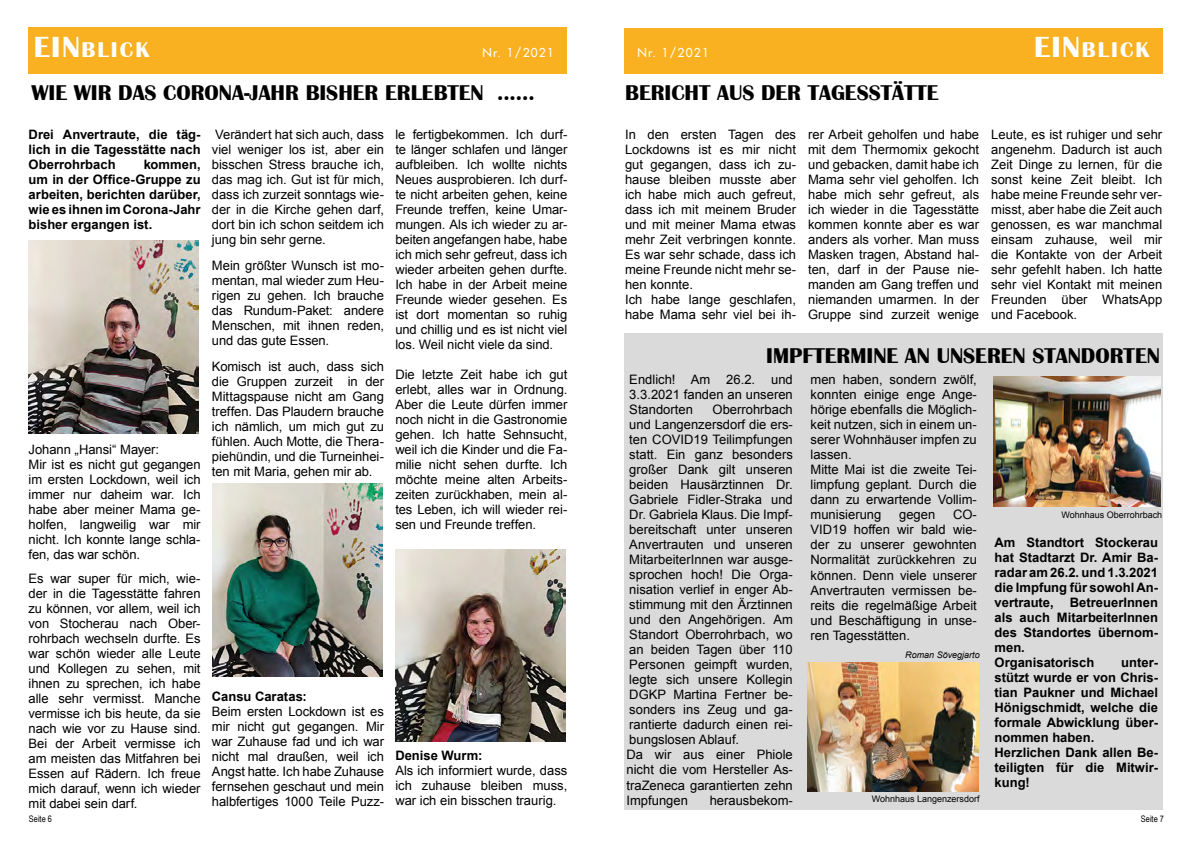
<style>
.page{position:relative;width:1191px;height:842px;background:#fff}
.page>*{position:absolute;margin:0;border:0;box-sizing:border-box;transform-origin:0 0}
.t1{font:700 22px "Britannic";color:#000}
.t2{font:700 22px "Britannic";letter-spacing:.1em;color:#fff}
.t3{font:13px/15px "Arial";color:#000;text-align:justify}
.t4{font:700 13px/15px "Arial";color:#000;text-align:justify}
.t5{font:12px "Futura LT";letter-spacing:.1em;color:#fff}
.t6{font:9px "Arial";color:#000}
.t7{font:italic 9px "Arial";color:#000}
.t8{font:9px "Arial Narrow";color:#000}
.s1{font-size:30px}
</style>
<div class="page">
<div style="left:624px;top:333px;width:538px;height:476px;background:#dadada"></div>
<div style="left:28px;top:28px;width:538px;height:46px;background:#f9b122"></div>
<div style="left:624px;top:28px;width:538px;height:46px;background:#f9b122"></div>
<img style="left:395px;top:549px;width:170px;height:193px">
<img style="left:28px;top:241px;width:170px;height:193px">
<img style="left:212px;top:484px;width:170px;height:192px">
<img style="left:807px;top:662px;width:172px;height:129px">
<img style="left:993px;top:377px;width:167px;height:129px">
<h1 class="t2" style="left:34px;top:37px;width:117px"><span class="s1">EIN</span>BLICK</h1>
<p class="t5" style="left:482px;top:44px;width:73px">Nr. 1/2021</p>
<p class="t5" style="left:637px;top:45px;width:73px">Nr. 1/2021</p>
<h1 class="t2" style="left:1034px;top:38px;width:117px"><span class="s1">EIN</span>BLICK</h1>
<h1 class="t1" style="left:31px;top:80px;width:505px">WIE WIR DAS CORONA-JAHR BISHER ERLEBTEN ......</h1>
<h1 class="t1" style="left:625px;top:80px;width:315px">BERICHT AUS DER TAGESSTÄTTE</h1>
<p class="t4" style="left:29px;top:127px;width:173px">Drei Anvertraute, die täg&shy;lich in die Tagesstätte nach Oberrohrbach</p>
<p class="t4" style="left:29px;top:157px;width:173px;text-indent:115px">kommen, um in der Office-Gruppe zu arbeiten, berichten darüber, wie es ihnen im Corona-Jahr bisher ergangen ist.</p>
<p class="t3" style="left:29px;top:442px;width:173px;text-align:left">Johann „Hansi“ Mayer:<br>Mir ist es nicht gut gegangen im ersten Lockdown, weil ich immer nur daheim war. Ich habe aber meiner Mama ge&shy;holfen, langweilig war mir nicht. Ich konnte lange schla&shy;fen, das war schön.</p>
<p class="t3" style="left:29px;top:571px;width:173px">Es war super für mich, wie&shy;der in die Tagesstätte fahren zu können, vor allem, weil ich von Stocherau nach Ober&shy;rohrbach wechseln durfte. Es war schön wieder alle Leute und Kollegen zu sehen, mit ihnen zu sprechen, ich habe alle sehr vermisst. Manche vermisse ich bis heute, da sie nach wie vor zu Hause sind.<br>Bei der Arbeit vermisse ich am meisten das Mitfahren bei Essen auf Rädern. Ich freue mich darauf, wenn ich wieder mit dabei sein darf.</p>
<p class="t8" style="left:29px;top:813px;width:24px">Seite 6</p>
<p class="t3" style="left:212px;top:127px;width:173px">Verändert hat sich auch, dass viel weniger los ist, aber ein bisschen Stress brauche ich, das mag ich. Gut ist für mich, dass ich zurzeit sonntags wie&shy;der in die Kirche gehen darf, dort bin ich schon seitdem ich jung bin sehr gerne.</p>
<p class="t3" style="left:212px;top:258px;width:173px">Mein größter Wunsch ist mo&shy;mentan, mal wieder zum Heu&shy;rigen zu gehen. Ich brauche das Rundum-Paket: andere Menschen, mit ihnen reden, und das gute Essen.</p>
<p class="t3" style="left:212px;top:359px;width:173px">Komisch ist auch, dass sich die Gruppen zurzeit in der Mittagspause nicht am Gang treffen. Das Plaudern brauche ich nämlich, um mich gut zu fühlen. Auch Motte, die Thera&shy;piehündin, und die Turneinhei&shy;ten mit Maria, gehen mir ab.</p>
<p class="t4" style="left:212px;top:689px;width:96px">Cansu Caratas:</p>
<p class="t3" style="left:212px;top:704px;width:173px">Beim ersten Lockdown ist es mir nicht gut gegangen. Mir war Zuhause fad und ich war nicht mal draußen, weil ich Angst hatte. Ich habe Zuhause fernsehen geschaut und mein halbfertiges 1000 Teile Puzz-</p>
<p class="t3" style="left:395px;top:127px;width:173px">le fertigbekommen. Ich durf&shy;te länger schlafen und länger aufbleiben. Ich wollte nichts Neues ausprobieren. Ich durf&shy;te nicht arbeiten gehen, keine Freunde treffen, keine Umar&shy;mungen. Als ich wieder zu ar&shy;beiten angefangen habe, habe ich mich sehr gefreut, dass ich wieder arbeiten gehen durfte.<br>Ich habe in der Arbeit meine Freunde wieder gesehen. Es ist dort momentan so ruhig und chillig und es ist nicht viel los. Weil nicht viele da sind.</p>
<p class="t3" style="left:395px;top:367px;width:173px">Die letzte Zeit habe ich gut erlebt, alles war in Ordnung.<br>Aber die Leute dürfen immer noch nicht in die Gastronomie gehen. Ich hatte Sehnsucht, weil ich die Kinder und die Fa&shy;milie nicht sehen durfte. Ich möchte meine alten Arbeits&shy;zeiten zurückhaben, mein al&shy;tes Leben, ich will wieder rei&shy;sen und Freunde treffen.</p>
<p class="t4" style="left:395px;top:748px;width:88px">Denise Wurm:</p>
<p class="t3" style="left:395px;top:763px;width:173px">Als ich informiert wurde, dass ich zuhause bleiben muss, war ich ein bisschen traurig.</p>
<p class="t3" style="left:625px;top:127px;width:173px;text-align:left">In den ersten Tagen des<br>Lockdowns ist es mir nicht gut gegangen, dass ich zu&shy;hause bleiben musste aber ich habe mich auch gefreut, dass ich mit meinem Bruder und mit meiner Mama etwas mehr Zeit verbringen konnte.<br>Es war sehr schade, dass ich meine Freunde nicht mehr se&shy;hen konnte.<br>Ich habe lange geschlafen, habe Mama sehr viel bei ih-</p>
<p class="t3" style="left:808px;top:127px;width:172px">rer Arbeit geholfen und habe mit dem Thermomix gekocht und gebacken, damit habe ich Mama sehr viel geholfen. Ich habe mich sehr gefreut, als ich wieder in die Tagesstätte kommen konnte aber es war anders als vorher. Man muss Masken tragen, Abstand hal&shy;ten, darf in der Pause nie&shy;manden am Gang treffen und niemanden umarmen. In der Gruppe sind zurzeit wenige</p>
<p class="t3" style="left:991px;top:127px;width:173px">Leute, es ist ruhiger und sehr angenehm. Dadurch ist auch Zeit Dinge zu lernen, für die sonst keine Zeit bleibt. Ich habe meine Freunde sehr ver&shy;misst, aber habe die Zeit auch genossen, es war manchmal einsam zuhause, weil mir die Kontakte von der Arbeit sehr gefehlt haben. Ich hatte sehr viel Kontakt mit meinen Freunden über WhatsApp und Facebook.</p>
<h1 class="t1" style="left:766px;top:343px;width:395px">IMPFTERMINE AN UNSEREN STANDORTEN</h1>
<p class="t3" style="left:629px;top:372px;width:165px">Endlich! Am 26.2. und 3.3.2021 fanden an unseren Standorten</p>
<p class="t3" style="left:626px;top:402px;width:168px;text-align:left;text-indent:86px">Oberrohrbach und Langenzersdorf die ers&shy;ten COVID19 Teilimpfungen statt. Ein ganz besonders großer Dank gilt unseren beiden Hausärztinnen Dr.<br>Gabriele Fidler-Straka und<br>Dr. Gabriela Klaus. Die Impf&shy;bereitschaft unter unseren<br>Anvertrauten und unseren<br>MitarbeiterInnen war ausge&shy;sprochen hoch! Die Orga&shy;nisation verlief in enger Ab&shy;stimmung mit den Ärztinnen und den Angehörigen. Am<br>Standort Oberrohrbach, wo an beiden Tagen über 110<br>Personen geimpft wurden, legte sich unsere Kollegin<br>DGKP Martina Fertner be&shy;sonders ins Zeug und ga&shy;rantierte dadurch einen rei&shy;bungslosen Ablauf.<br>Da wir aus einer Phiole nicht die vom Hersteller As&shy;traZeneca garantierten zehn<br>Impfungen</p>
<p class="t3" style="left:709px;top:792px;width:85px">herausbekom-</p>
<p class="t3" style="left:810px;top:372px;width:168px;text-align:left">men haben, sondern zwölf, konnten einige enge Ange&shy;hörige ebenfalls die Möglich&shy;keit nutzen, sich in einem un&shy;serer Wohnhäuser impfen zu lassen.<br>Mitte Mai ist die zweite Tei&shy;limpfung geplant. Durch die dann zu erwartende Vollim&shy;munisierung</p>
<p class="t3" style="left:810px;top:507px;width:168px;text-indent:142px">CO-VID19 hoffen wir bald wie&shy;der zu unserer gewohnten Normalität zurückkehren zu können. Denn viele unserer Anvertrauten vermissen be&shy;reits die regelmäßige Arbeit und Beschäftigung in unse&shy;ren Tagesstätten.</p>
<p class="t7" style="left:905px;top:649px;width:76px">Roman Sövegjarto</p>
<p class="t3" style="left:899px;top:507px;width:38px">gegen</p>
<p class="t6" style="left:871px;top:792px;width:109px">Wohnhaus Langenzersdorf</p>
<p class="t6" style="left:1061px;top:509px;width:102px">Wohnhaus Oberrohrbach</p>
<p class="t4" style="left:994px;top:535px;width:165px;text-align:left">Am Standtort Stockerau hat Stadtarzt Dr. Amir Ba&shy;radar am 26.2. und 1.3.2021 die Impfung für sowohl An&shy;vertraute, BetreuerInnen als auch MitarbeiterInnen des Standortes übernom&shy;men.<br>Organisatorisch</p>
<p class="t4" style="left:994px;top:655px;width:165px;text-align:left;text-indent:127px">unter&shy;stützt wurde er von Chris&shy;tian Paukner und Michael<br>Hönigschmidt, welche die formale Abwicklung über&shy;nommen haben.<br>Herzlichen Dank allen Be&shy;teiligten für die Mitwir&shy;kung!</p>
<p class="t8" style="left:1141px;top:812px;width:24px">Seite 7</p>
</div>
